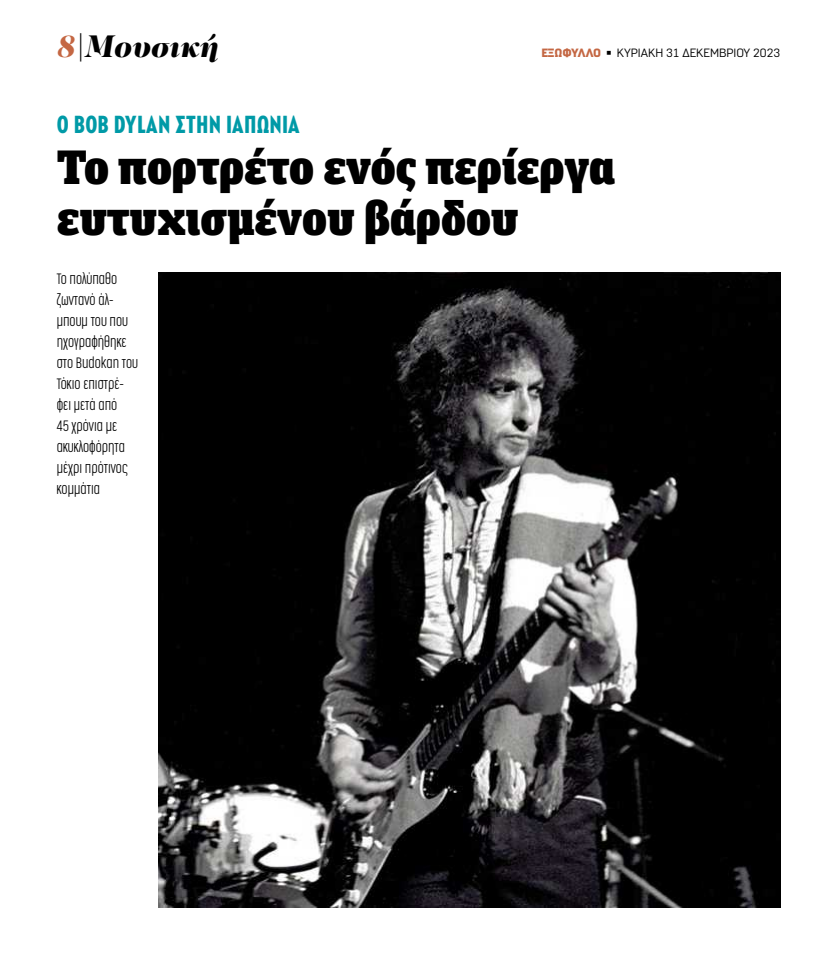
<style>
.page{position:relative;width:823px;height:964px;background:#fff}
.page>*{position:absolute;margin:0;border:0;box-sizing:border-box;transform-origin:0 0}
.t1{font:900 48px/51px "FF Unit Slab Pro";color:#000}
.t2{font:italic 900 32px "PF Regal Display Pro";color:#000}
.t3{font:700 24px "Varvara";letter-spacing:.01em;color:#009aa7}
.t4{font:200 14px/21px "Cocogoose Compressed";color:#000}
.t5{font:12px "Normative Pro";color:#000}
.s1{color:#c46743}
.s2{font-weight:900;color:#c46743}
</style>
<div class="page">
<img style="left:159px;top:272px;width:621px;height:635px">
<h2 class="t2" style="left:57px;top:26px;width:163px"><span class="s1">8</span>|Μουσική</h2>
<p class="t5" style="left:541px;top:46px;width:240px"><span class="s2">ΕΞΩΦΥΛΛΟ</span> ◾ ΚΥΡΙΑΚΗ 31 ΔΕΚΕΜΒΡΙΟΥ 2023</p>
<h3 class="t3" style="left:57px;top:112px;width:244px">Ο BOB DYLAN ΣΤΗΝ ΙΑΠΩΝΊΑ</h3>
<h1 class="t1" style="left:57px;top:140px;width:559px">Το πορτρέτο ενός περίεργα ευτυχισμένου βάρδου</h1>
<p class="t4" style="left:57px;top:268px;width:83px">Το πολύπαθο ζωντανό άλ&shy;μπουμ του που ηχογραφήθηκε στο Budokan του<br>Τόκιο επιστρέ&shy;φει μετά από<br>45 χρόνια με ακυκλοφόρητα μέχρι πρότινος κομμάτια</p>
</div>
